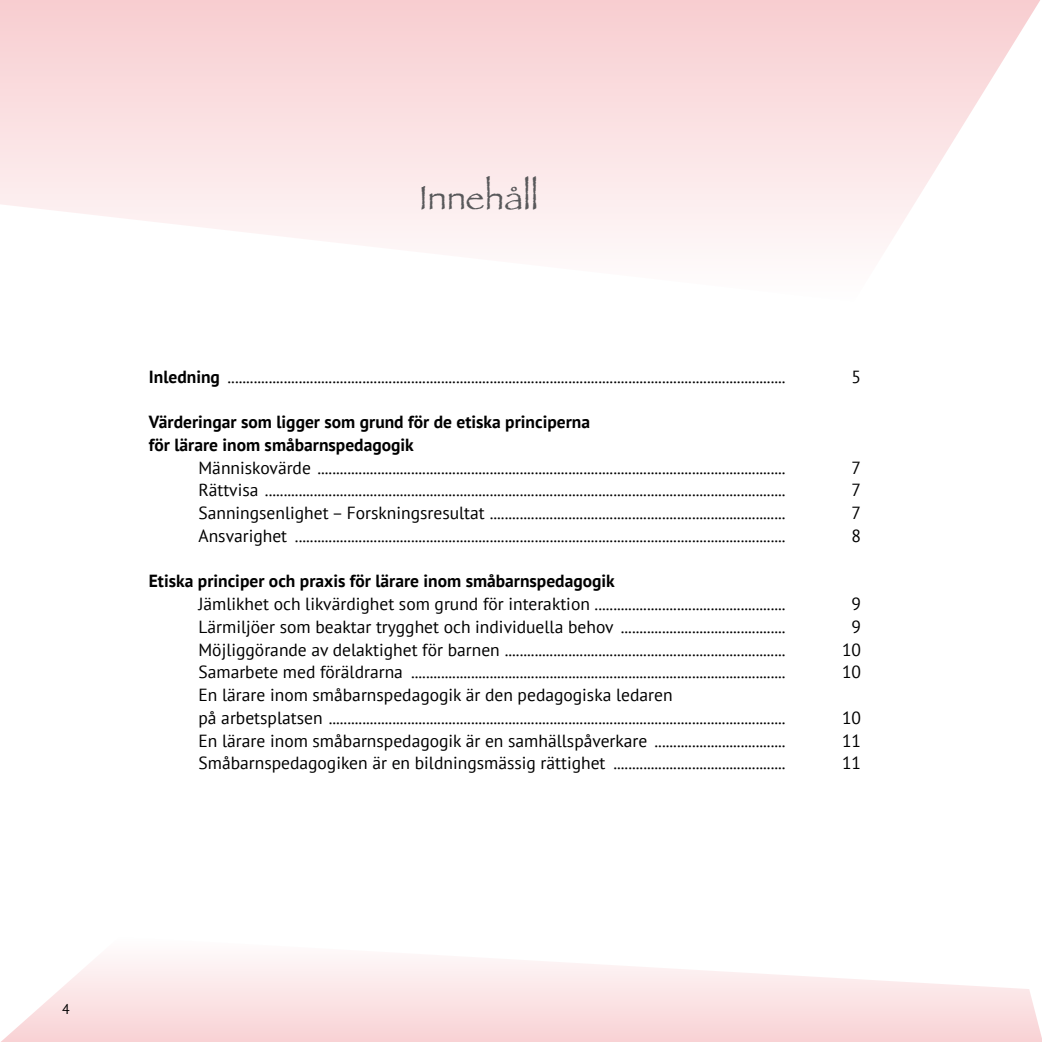
<style>
.page{position:relative;width:1042px;height:1042px;background:#fff}
.page>*{position:absolute;margin:0;border:0;box-sizing:border-box;transform-origin:0 0}
.t1{font:35px "Papyrus";color:#58585a}
.t2{font:17.5px/22.8px "PT Sans";color:#000}
.t3{font:700 17.5px/22.8px "PT Sans";color:#000}
.t4{font:14px "PT Sans";color:#000}
.s1{font-weight:700}
</style>
<div class="page">
<svg style="left:0;top:0;width:1038px;height:243px"></svg>
<svg style="left:1px;top:960px;width:1041px;height:82px"></svg>
<h1 class="t1" style="left:419px;top:177px;width:121px">Innehåll</h1>
<p class="t2" style="left:149px;top:364px;width:638px"><span class="s1">Inledning</span> .....................................................................................................................................................</p>
<p class="t2" style="left:851px;top:364px;width:11px">5</p>
<p class="t3" style="left:149px;top:410px;width:443px">Värderingar som ligger som grund för de etiska principerna för lärare inom småbarnspedagogik</p>
<p class="t2" style="left:198px;top:455px;width:589px">Människovärde .............................................................................................................................</p>
<p class="t2" style="left:851px;top:455px;width:11px">7</p>
<p class="t2" style="left:198px;top:478px;width:589px">Rättvisa ...........................................................................................................................................</p>
<p class="t2" style="left:851px;top:478px;width:11px">7</p>
<p class="t2" style="left:198px;top:501px;width:589px">Sanningsenlighet – Forskningsresultat ...............................................................................</p>
<p class="t2" style="left:851px;top:501px;width:11px">7</p>
<p class="t2" style="left:198px;top:524px;width:589px">Ansvarighet ...................................................................................................................................</p>
<p class="t2" style="left:851px;top:524px;width:11px">8</p>
<p class="t3" style="left:149px;top:569px;width:467px">Etiska principer och praxis för lärare inom småbarnspedagogik</p>
<p class="t2" style="left:198px;top:592px;width:589px">Jämlikhet och likvärdighet som grund för interaktion ...................................................</p>
<p class="t2" style="left:851px;top:592px;width:11px">9</p>
<p class="t2" style="left:198px;top:615px;width:589px">Lärmiljöer som beaktar trygghet och individuella behov ............................................</p>
<p class="t2" style="left:851px;top:615px;width:11px">9</p>
<p class="t2" style="left:198px;top:637px;width:589px">Möjliggörande av delaktighet för barnen ...........................................................................</p>
<p class="t2" style="left:842px;top:637px;width:21px">10</p>
<p class="t2" style="left:198px;top:660px;width:589px">Samarbete med föräldrarna ....................................................................................................</p>
<p class="t2" style="left:842px;top:660px;width:21px">10</p>
<p class="t2" style="left:198px;top:683px;width:589px">En lärare inom småbarnspedagogik är den pedagogiska ledaren<br>på arbetsplatsen ..........................................................................................................................</p>
<p class="t2" style="left:842px;top:706px;width:21px">10</p>
<p class="t2" style="left:198px;top:728px;width:589px">En lärare inom småbarnspedagogik är en samhällspåverkare ...................................</p>
<p class="t2" style="left:842px;top:728px;width:21px">11</p>
<p class="t2" style="left:198px;top:751px;width:589px">Småbarnspedagogiken är en bildningsmässig rättighet ..............................................</p>
<p class="t2" style="left:842px;top:751px;width:21px">11</p>
<p class="t4" style="left:62px;top:1000px;width:9px">4</p>
</div>
